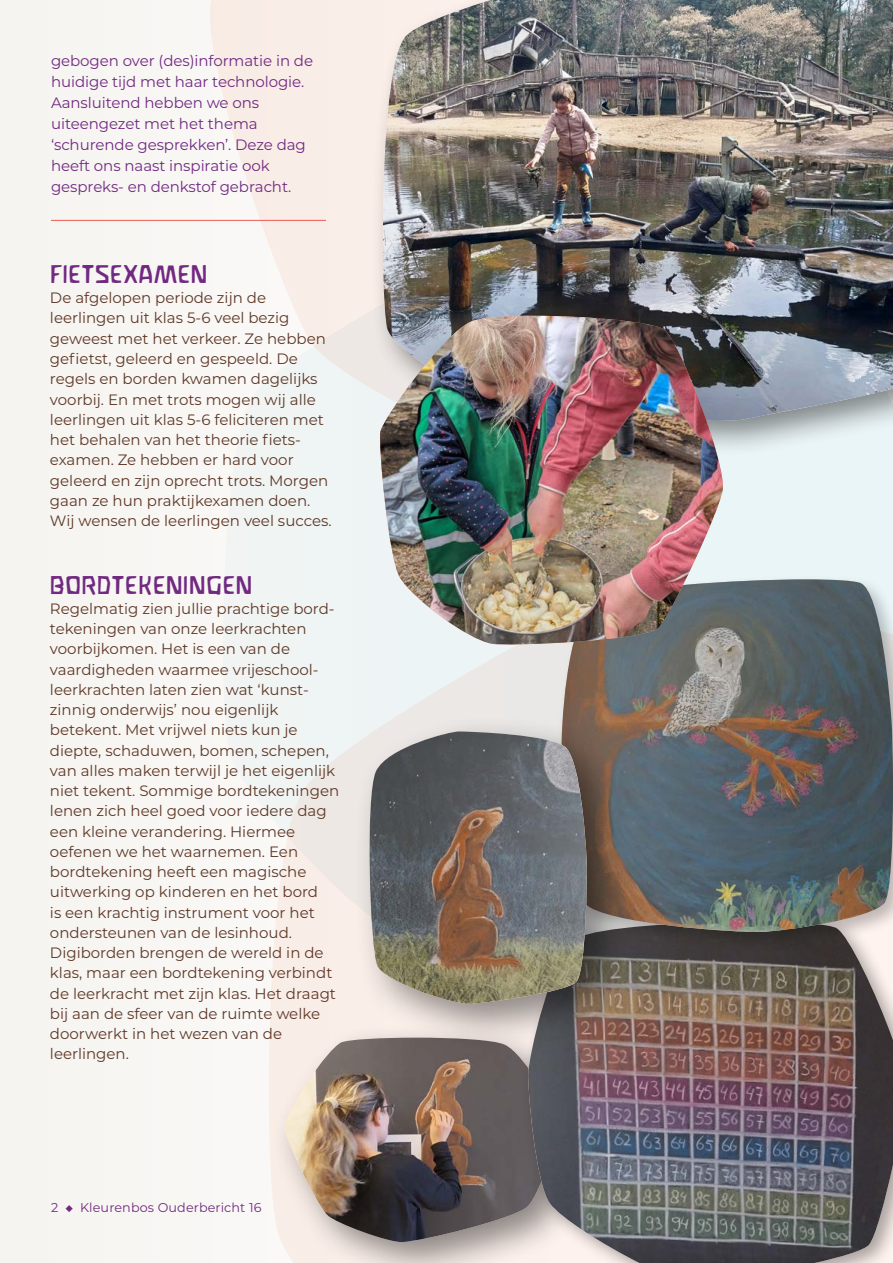
<style>
.page{position:relative;width:893px;height:1263px;background:#fff}
.page>*{position:absolute;margin:0;border:0;box-sizing:border-box;transform-origin:0 0}
.t1{font:22.5px "Waldorfschrift";letter-spacing:.02em;color:#712981}
.t2{font:15px/20.2px "Montserrat";color:#5e3827}
.t3{font:15px/21px "Montserrat";letter-spacing:-.005em;color:#712981}
.t4{font:12.75px "Montserrat";letter-spacing:.01em;color:#712981}
</style>
<div class="page">
<div style="left:727px;top:457px;width:166px;height:117px;background:#eaf5f8"></div>
<div style="left:0;top:0;width:601px;height:1263px;background:#f6f4f0"></div>
<svg style="left:197px;top:0;width:173px;height:387px"></svg>
<svg style="left:288px;top:647px;width:268px;height:255px"></svg>
<div style="left:270px;top:1022px;width:331px;height:241px;background:#000;opacity:.45"></div>
<img style="left:285px;top:1037px;width:234px;height:206px">
<img style="left:527px;top:953px;width:366px;height:310px">
<div style="left:556px;top:574px;width:337px;height:379px;background:#000;opacity:.25"></div>
<img style="left:561px;top:579px;width:332px;height:353px">
<div style="left:353px;top:715px;width:281px;height:336px;background:#000;opacity:.45"></div>
<img style="left:365px;top:731px;width:222px;height:273px">
<div style="left:370px;top:0;width:523px;height:457px;background:#000;opacity:.45"></div>
<img style="left:379px;top:0;width:514px;height:427px">
<svg style="left:378px;top:310px;width:349px;height:337px;background:#73767b"></svg>
<img style="left:379px;top:316px;width:347px;height:331px">
<hr style="left:51px;top:220px;width:275px;height:1px;background:#e95c52">
<p class="t3" style="left:51px;top:49px;width:264px">gebogen over (des)informatie in de huidige tijd met haar technologie.<br>Aansluitend hebben we ons uiteengezet met het thema ‘schurende gesprekken’. Deze dag heeft ons naast inspiratie ook gespreks- en denkstof gebracht.</p>
<h1 class="t1" style="left:50px;top:262px;width:159px">FIETSEXAMEN</h1>
<p class="t2" style="left:50px;top:287px;width:283px">De afgelopen periode zijn de leerlingen uit klas 5-6 veel bezig geweest met het verkeer. Ze hebben gefietst, geleerd en gespeeld. De regels en borden kwamen dagelijks voorbij. En met trots mogen wij alle leerlingen uit klas 5-6 feliciteren met het behalen van het theorie fiets&shy;examen. Ze hebben er hard voor geleerd en zijn oprecht trots. Morgen gaan ze hun praktijkexamen doen.<br>Wij wensen de leerlingen veel succes.</p>
<h1 class="t1" style="left:50px;top:573px;width:204px">BORDTEKENINGEN</h1>
<p class="t2" style="left:50px;top:598px;width:291px">Regelmatig zien jullie prachtige bord&shy;tekeningen van onze leerkrachten voorbijkomen. Het is een van de vaardigheden waarmee vrijeschool&shy;leerkrachten laten zien wat ‘kunst&shy;zinnig onderwijs’ nou eigenlijk betekent. Met vrijwel niets kun je diepte, schaduwen, bomen, schepen, van alles maken terwijl je het eigenlijk niet tekent. Sommige bordtekeningen lenen zich heel goed voor iedere dag een kleine verandering. Hiermee oefenen we het waarnemen. Een bordtekening heeft een magische uitwerking op kinderen en het bord<br>is een krachtig instrument voor het ondersteunen van de lesinhoud.<br>Digiborden brengen de wereld in de klas, maar een bordtekening verbindt de leerkracht met zijn klas. Het draagt bij aan de sfeer van de ruimte welke doorwerkt in het wezen van de leerlingen.</p>
<p class="t4" style="left:51px;top:1199px;width:212px">2 ◆ Kleurenbos Ouderbericht 16</p>
</div>
